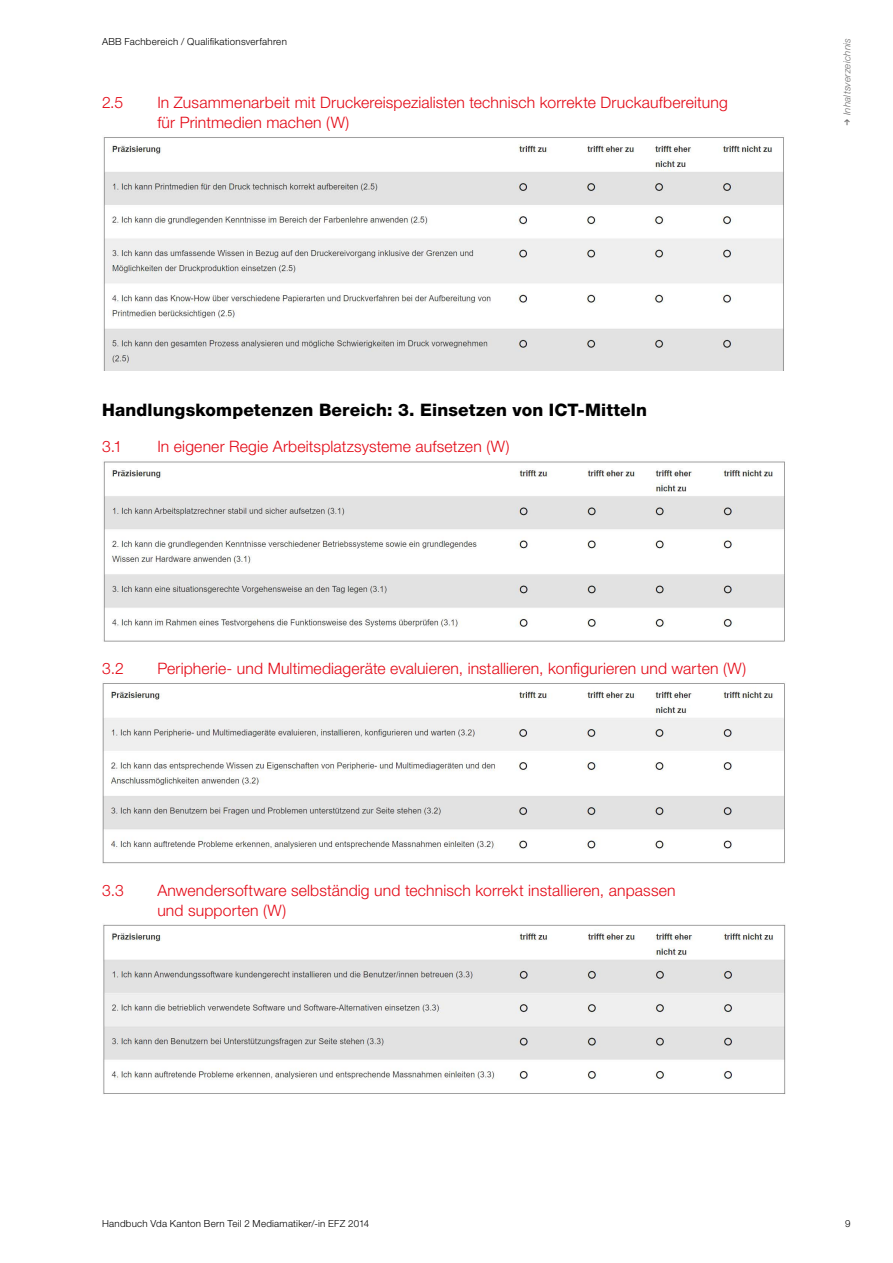
<style>
.page{position:relative;width:893px;height:1263px;background:#fff}
.page>*{position:absolute;margin:0;border:0;box-sizing:border-box;transform-origin:0 0}
.t1{font:800 17.25px "Helvetica Neue LT Std";letter-spacing:.01em;color:#000}
.t2{font:300 15.75px/20.2px "Helvetica Neue LT Std";letter-spacing:.01em;color:#e30613}
.t3{font:300 9.75px "Helvetica Neue LT Std";letter-spacing:.025em;color:#000}
.t4{font:italic 300 9.75px "Helvetica Neue LT Std";letter-spacing:.015em;color:#706f6f}
</style>
<div class="page">
<img style="left:103px;top:137px;width:681px;height:234px">
<img style="left:103px;top:461px;width:682px;height:181px">
<img style="left:102px;top:683px;width:683px;height:181px">
<img style="left:103px;top:924px;width:683px;height:170px">
<p class="t3" style="left:102px;top:36px;width:186px">ABB Fachbereich / Qualifikationsverfahren</p>
<p class="t2" style="left:102px;top:92px;width:23px">2.5</p>
<p class="t2" style="left:157px;top:92px;width:572px">In Zusammenarbeit mit Druckereispezialisten technisch korrekte Druckaufbereitung für Printmedien machen (W)</p>
<p class="t4" style="left:841px;top:115px;width:79px;rotate:-90deg">Inhaltsverzeichnis</p>
<p class="t1" style="left:102px;top:399px;width:546px">Handlungskompetenzen Bereich: 3. Einsetzen von ICT-Mitteln</p>
<p class="t2" style="left:102px;top:436px;width:22px">3.1</p>
<p class="t2" style="left:157px;top:436px;width:354px">In eigener Regie Arbeitsplatzsysteme aufsetzen (W)</p>
<p class="t2" style="left:102px;top:658px;width:23px">3.2</p>
<p class="t2" style="left:157px;top:658px;width:590px">Peripherie- und Multimediageräte evaluieren, installieren, konfigurieren und warten (W)</p>
<p class="t2" style="left:102px;top:880px;width:23px">3.3</p>
<p class="t2" style="left:157px;top:880px;width:520px">Anwendersoftware selbständig und technisch korrekt installieren, anpassen und supporten (W)</p>
<p class="t3" style="left:102px;top:1218px;width:269px">Handbuch Vda Kanton Bern Teil 2 Mediamatiker/-in EFZ 2014</p>
<p class="t3" style="left:845px;top:1218px;width:7px">9</p>
</div>
